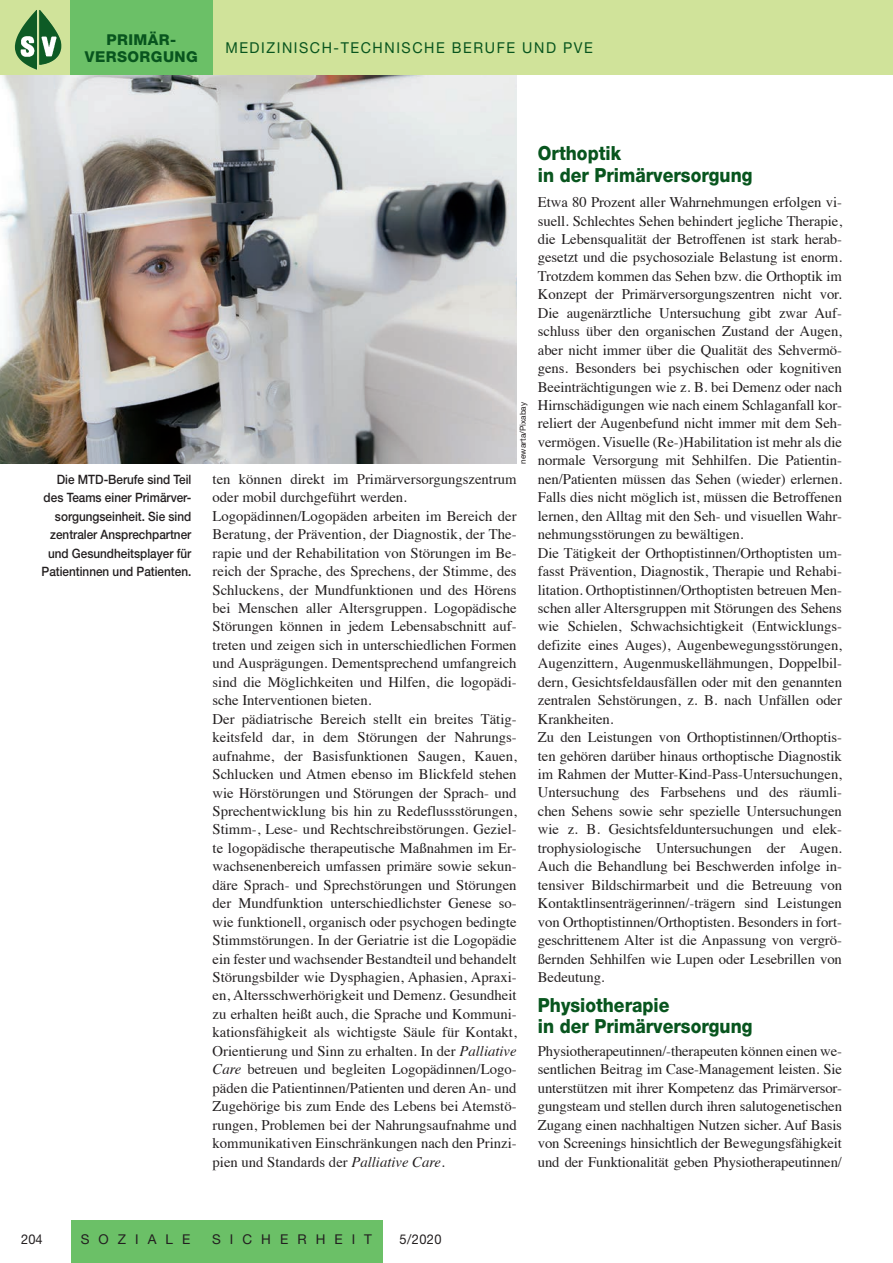
<style>
.page{position:relative;width:893px;height:1263px;background:#fff}
.page>*{position:absolute;margin:0;border:0;box-sizing:border-box;transform-origin:0 0}
.t1{font:800 19.5px/22.5px "Helvetica Neue";color:#08551e;scale:.9 1}
.t2{font:15px "Helvetica Neue LT Std";letter-spacing:.11em;color:#08551e;scale:.95 1}
.t3{font:800 15px/17.5px "Helvetica Neue LT Std";letter-spacing:.03em;color:#08551e;text-align:center}
.t4{font:14.7px/18.5px "Times";letter-spacing:-.005em;color:#231f20}
.t5{font:13.5px "Helvetica Neue LT Std";letter-spacing:.67em;color:#231f20}
.t6{font:13.5px "Helvetica Neue LT Std";letter-spacing:.67em;color:#231f20;scale:.95 1}
.t7{font:500 12.9px/18.5px "Helvetica Neue";color:#231f20;text-align:right;scale:.91 1}
.t8{font:8.25px "Helvetica Neue LT Std";color:#231f20}
.s1{font-style:italic}
</style>
<div class="page">
<div style="left:71px;top:1220px;width:312px;height:43px;background:#6bc067"></div>
<img style="left:0;top:74px;width:517px;height:389px">
<div style="left:0;top:0;width:893px;height:74px;background:#d0e39a"></div>
<div style="left:70px;top:0;width:143px;height:74px;background:#6bc067"></div>
<img style="left:39px;top:10px;width:22px;height:55px">
<p class="t3" style="left:85px;top:30px;width:114px">PRIMÄR-<br>VERSORGUNG</p>
<p class="t2" style="left:225px;top:39px;width:388px">MEDIZINISCH-TECHNISCHE BERUFE UND PVE</p>
<p class="t7" style="left:42px;top:470px;width:166px">Die MTD-Berufe sind Teil des Teams einer Primärver&shy;sorgungseinheit. Sie sind zentraler Ansprechpartner und Gesundheitsplayer für<br>Patientinnen und Patienten.</p>
<p class="t8" style="left:518px;top:463px;width:63px;rotate:-90deg">newarta/Pixabay</p>
<p class="t4" style="left:213px;top:468px;width:306px">ten können direkt im Primärversorgungszentrum oder mobil durchgeführt werden.<br>Logopädinnen/Logopäden arbeiten im Bereich der Beratung, der Prävention, der Diagnostik, der The&shy;rapie und der Rehabilitation von Störungen im Be&shy;reich der Sprache, des Sprechens, der Stimme, des Schluckens, der Mundfunktionen und des Hörens bei Menschen aller Altersgruppen. Logopädische Störungen können in jedem Lebensabschnitt auf&shy;treten und zeigen sich in unterschiedlichen Formen und Ausprägungen. Dementsprechend umfangreich sind die Möglichkeiten und Hilfen, die logopädi&shy;sche Interventionen bieten.<br>Der pädiatrische Bereich stellt ein breites Tätig&shy;keitsfeld dar, in dem Störungen der Nahrungs&shy;aufnahme, der Basisfunktionen Saugen, Kauen, Schlucken und Atmen ebenso im Blickfeld stehen wie Hörstörungen und Störungen der Sprach- und Sprechentwicklung bis hin zu Redeflussstörungen, Stimm-, Lese- und Rechtschreibstörungen. Geziel&shy;te logopädische therapeutische Maßnahmen im Er&shy;wachsenenbereich umfassen primäre sowie sekun&shy;däre Sprach- und Sprechstörungen und Störungen der Mundfunktion unterschiedlichster Genese so&shy;wie funktionell, organisch oder psychogen bedingte Stimmstörungen. In der Geriatrie ist die Logopädie ein fester und wachsender Bestandteil und behandelt Störungsbilder wie Dysphagien, Aphasien, Apraxi&shy;en, Altersschwerhörigkeit und Demenz. Gesundheit zu erhalten heißt auch, die Sprache und Kommuni&shy;kationsfähigkeit als wichtigste Säule für Kontakt, Orientierung und Sinn zu erhalten. In der <span class="s1">Palliative Care</span> betreuen und begleiten Logopädinnen/Logo&shy;päden die Patientinnen/Patienten und deren An- und Zugehörige bis zum Ende des Lebens bei Atemstö&shy;rungen, Problemen bei der Nahrungsaufnahme und kommunikativen Einschränkungen nach den Prinzi&shy;pien und Standards der <span class="s1">Palliative Care</span>.</p>
<h1 class="t1" style="left:538px;top:141px;width:240px">Orthoptik<br>in der Primärversorgung</h1>
<p class="t4" style="left:538px;top:192px;width:306px">Etwa 80 Prozent aller Wahrnehmungen erfolgen vi&shy;suell. Schlechtes Sehen behindert jegliche Therapie, die Lebensqualität der Betroffenen ist stark herab&shy;gesetzt und die psychosoziale Belastung ist enorm.<br>Trotzdem kommen das Sehen bzw. die Orthoptik im Konzept der Primärversorgungszentren nicht vor.<br>Die augenärztliche Untersuchung gibt zwar Auf&shy;schluss über den organischen Zustand der Augen, aber nicht immer über die Qualität des Sehvermö&shy;gens. Besonders bei psychischen oder kognitiven Beeinträchtigungen wie z. B. bei Demenz oder nach Hirnschädigungen wie nach einem Schlaganfall kor&shy;reliert der Augenbefund nicht immer mit dem Seh&shy;vermögen. Visuelle (Re-)Habilitation ist mehr als die normale Versorgung mit Sehhilfen. Die Patientin&shy;nen/Patienten müssen das Sehen (wieder) erlernen.<br>Falls dies nicht möglich ist, müssen die Betroffenen lernen, den Alltag mit den Seh- und visuellen Wahr&shy;nehmungsstörungen zu bewältigen.<br>Die Tätigkeit der Orthoptistinnen/Orthoptisten um&shy;fasst Prävention, Diagnostik, Therapie und Rehabi&shy;litation. Orthoptistinnen/Orthoptisten betreuen Men&shy;schen aller Altersgruppen mit Störungen des Sehens wie Schielen, Schwachsichtigkeit (Entwicklungs&shy;defizite eines Auges), Augenbewegungsstörungen, Augenzittern, Augenmuskellähmungen, Doppelbil&shy;dern, Gesichtsfeldausfällen oder mit den genannten zentralen Sehstörungen, z. B. nach Unfällen oder Krankheiten.<br>Zu den Leistungen von Orthoptistinnen/Orthoptis&shy;ten gehören darüber hinaus orthoptische Diagnostik im Rahmen der Mutter-Kind-Pass-Untersuchungen, Untersuchung des Farbsehens und des räumli&shy;chen Sehens sowie sehr spezielle Untersuchungen wie z. B. Gesichtsfelduntersuchungen und elek&shy;trophysiologische Untersuchungen der Augen.<br>Auch die Behandlung bei Beschwerden infolge in&shy;tensiver Bildschirmarbeit und die Betreuung von Kontaktlinsenträgerinnen/-trägern sind Leistungen von Orthoptistinnen/Orthoptisten. Besonders in fort&shy;geschrittenem Alter ist die Anpassung von vergrö&shy;ßernden Sehhilfen wie Lupen oder Lesebrillen von Bedeutung.</p>
<h1 class="t1" style="left:538px;top:994px;width:240px;line-height:21px">Physiotherapie<br>in der Primärversorgung</h1>
<p class="t4" style="left:538px;top:1040px;width:306px;text-align:justify">Physiotherapeutinnen/-therapeuten können einen we&shy;sentlichen Beitrag im Case-Management leisten. Sie unterstützen mit ihrer Kompetenz das Primärversor&shy;gungsteam und stellen durch ihren salutogenetischen Zugang einen nachhaltigen Nutzen sicher. Auf Basis von Screenings hinsichtlich der Bewegungsfähigkeit und der Funktionalität geben Physiotherapeutinnen/</p>
<p class="t6" style="left:21px;top:1231px;width:24px">204</p>
<p class="t5" style="left:81px;top:1231px;width:111px">SOZIALE</p>
<p class="t5" style="left:212px;top:1231px;width:161px">SICHERHEIT</p>
<p class="t6" style="left:400px;top:1231px;width:46px">5/2020</p>
</div>
